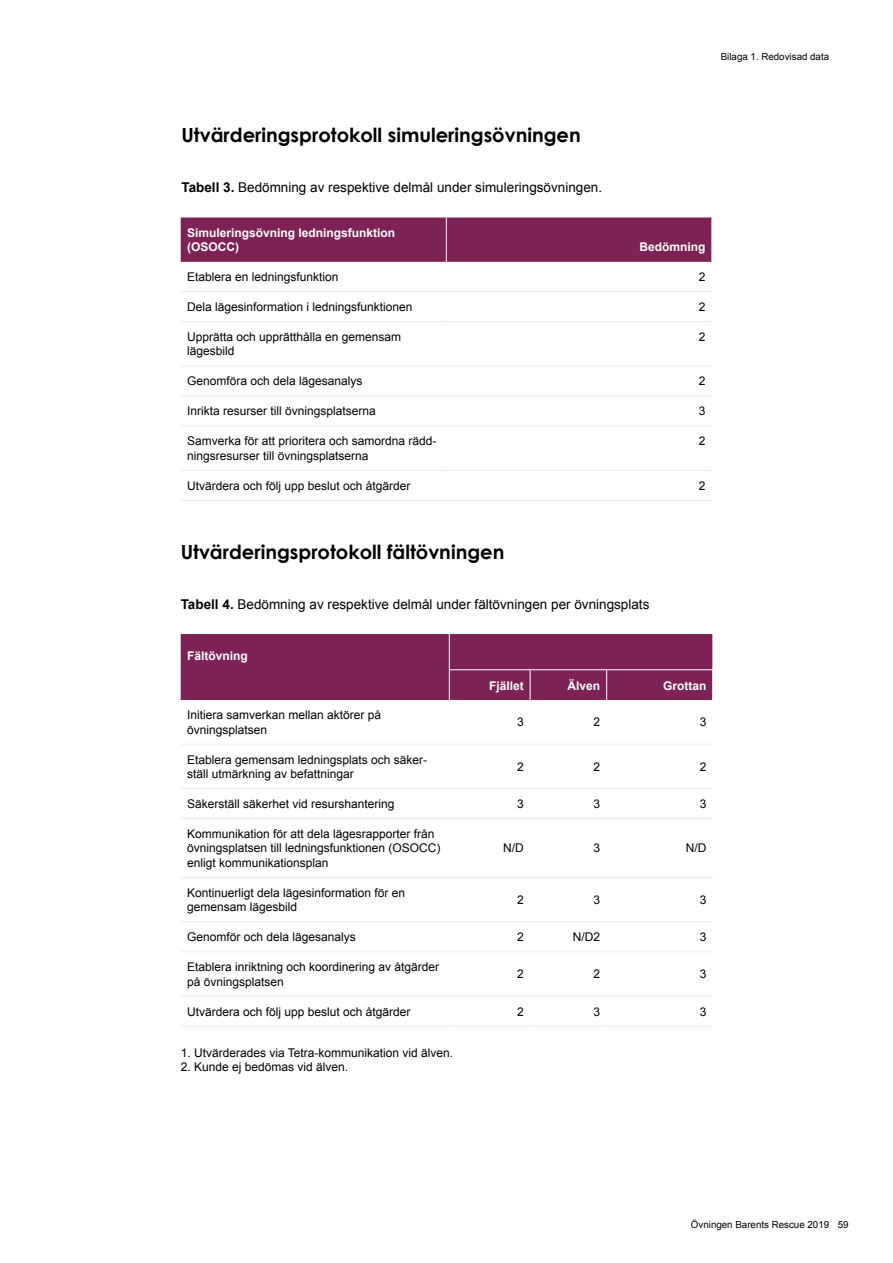
<style>
.page{position:relative;width:893px;height:1263px;background:#fff}
.page>*{position:absolute;margin:0;border:0;box-sizing:border-box;transform-origin:0 0}
.Underrubrik_H3{font:700 19.5px "Century Gothic";color:#000}
.t1{font:13.5px "Arial";color:#000}
.Text_vänster_kolumn{font:12px/14.4px "Arial";color:#000}
.t2{font:700 12px/14.4px "Arial";color:#fff}
.t3{font:9.75px "Arial";color:#000}
.s1{font-weight:700}
</style>
<div class="page">
<div style="left:181px;top:217px;width:530px;height:45px;background:#7d2254"></div>
<svg style="left:181px;top:365px;width:530px;height:61px"></svg>
<hr style="left:446px;top:217px;width:1px;height:45px;background:#fff">
<hr style="left:181px;top:291px;width:265px;height:1px;background:#ececec">
<hr style="left:446px;top:291px;width:266px;height:1px;background:#ececec">
<hr style="left:181px;top:321px;width:265px;height:1px;background:#ececec">
<hr style="left:446px;top:321px;width:266px;height:1px;background:#ececec">
<hr style="left:181px;top:366px;width:265px;height:1px;background:#ececec">
<hr style="left:446px;top:366px;width:266px;height:1px;background:#ececec">
<hr style="left:181px;top:396px;width:265px;height:1px;background:#ececec">
<hr style="left:446px;top:396px;width:266px;height:1px;background:#ececec">
<hr style="left:181px;top:426px;width:265px;height:1px;background:#ececec">
<hr style="left:446px;top:426px;width:266px;height:1px;background:#ececec">
<hr style="left:181px;top:470px;width:265px;height:1px;background:#ececec">
<hr style="left:446px;top:470px;width:266px;height:1px;background:#ececec">
<hr style="left:181px;top:500px;width:265px;height:1px;background:#ececec">
<hr style="left:446px;top:500px;width:266px;height:1px;background:#ececec">
<div style="left:181px;top:634px;width:531px;height:66px;background:#7d2254"></div>
<hr style="left:449px;top:634px;width:1px;height:36px;background:#fff">
<hr style="left:449px;top:670px;width:1px;height:30px;background:#fff">
<hr style="left:530px;top:670px;width:1px;height:30px;background:#fff">
<hr style="left:606px;top:670px;width:1px;height:30px;background:#fff">
<hr style="left:181px;top:744px;width:268px;height:1px;background:#ececec">
<hr style="left:449px;top:744px;width:81px;height:1px;background:#ececec">
<hr style="left:530px;top:744px;width:77px;height:1px;background:#ececec">
<hr style="left:607px;top:744px;width:106px;height:1px;background:#ececec">
<hr style="left:181px;top:788px;width:268px;height:1px;background:#ececec">
<hr style="left:449px;top:788px;width:81px;height:1px;background:#ececec">
<hr style="left:530px;top:788px;width:77px;height:1px;background:#ececec">
<hr style="left:607px;top:788px;width:106px;height:1px;background:#ececec">
<hr style="left:181px;top:818px;width:268px;height:1px;background:#ececec">
<hr style="left:449px;top:818px;width:81px;height:1px;background:#ececec">
<hr style="left:530px;top:818px;width:77px;height:1px;background:#ececec">
<hr style="left:607px;top:818px;width:106px;height:1px;background:#ececec">
<hr style="left:181px;top:877px;width:268px;height:1px;background:#ececec">
<hr style="left:449px;top:877px;width:81px;height:1px;background:#ececec">
<hr style="left:530px;top:877px;width:77px;height:1px;background:#ececec">
<hr style="left:607px;top:877px;width:106px;height:1px;background:#ececec">
<hr style="left:181px;top:921px;width:268px;height:1px;background:#ececec">
<hr style="left:449px;top:921px;width:81px;height:1px;background:#ececec">
<hr style="left:530px;top:921px;width:77px;height:1px;background:#ececec">
<hr style="left:607px;top:921px;width:106px;height:1px;background:#ececec">
<hr style="left:181px;top:951px;width:268px;height:1px;background:#ececec">
<hr style="left:449px;top:951px;width:81px;height:1px;background:#ececec">
<hr style="left:530px;top:951px;width:77px;height:1px;background:#ececec">
<hr style="left:607px;top:951px;width:106px;height:1px;background:#ececec">
<hr style="left:181px;top:996px;width:268px;height:1px;background:#ececec">
<hr style="left:449px;top:996px;width:81px;height:1px;background:#ececec">
<hr style="left:530px;top:996px;width:77px;height:1px;background:#ececec">
<hr style="left:607px;top:996px;width:106px;height:1px;background:#ececec">
<hr style="left:181px;top:1026px;width:268px;height:1px;background:#ececec">
<hr style="left:449px;top:1026px;width:81px;height:1px;background:#ececec">
<hr style="left:530px;top:1026px;width:77px;height:1px;background:#ececec">
<hr style="left:607px;top:1026px;width:106px;height:1px;background:#ececec">
<hr style="left:449px;top:669px;width:270px;height:1px;background:#fff">
<p class="t3" style="left:721px;top:50px;width:110px">Bilaga 1. Redovisad data</p>
<h3 class="Underrubrik_H3" style="left:181px;top:123px;width:401px">Utvärderingsprotokoll simuleringsövningen</h3>
<p class="t1" style="left:181px;top:179px;width:422px"><span class="s1">Tabell 3.</span> Bedömning av respektive delmål under simuleringsövningen.</p>
<p class="t2" style="left:187px;top:226px;width:210px">Simuleringsövning ledningsfunktion (OSOCC)</p>
<p class="t2" style="left:639px;top:240px;width:67px">Bedömning</p>
<p class="Text_vänster_kolumn" style="left:187px;top:270px;width:153px">Etablera en ledningsfunktion</p>
<p class="Text_vänster_kolumn" style="left:699px;top:270px;width:8px">2</p>
<p class="Text_vänster_kolumn" style="left:187px;top:300px;width:227px">Dela lägesinformation i ledningsfunktionen</p>
<p class="Text_vänster_kolumn" style="left:699px;top:300px;width:8px">2</p>
<p class="Text_vänster_kolumn" style="left:187px;top:330px;width:216px">Upprätta och upprätthålla en gemensam lägesbild</p>
<p class="Text_vänster_kolumn" style="left:699px;top:330px;width:8px">2</p>
<p class="Text_vänster_kolumn" style="left:187px;top:374px;width:177px">Genomföra och dela lägesanalys</p>
<p class="Text_vänster_kolumn" style="left:699px;top:374px;width:8px">2</p>
<p class="Text_vänster_kolumn" style="left:187px;top:404px;width:190px">Inrikta resurser till övningsplatserna</p>
<p class="Text_vänster_kolumn" style="left:699px;top:404px;width:8px">3</p>
<p class="Text_vänster_kolumn" style="left:187px;top:434px;width:251px">Samverka för att prioritera och samordna rädd&shy;ningsresurser till övningsplatserna</p>
<p class="Text_vänster_kolumn" style="left:699px;top:434px;width:8px">2</p>
<p class="Text_vänster_kolumn" style="left:187px;top:478px;width:225px">Utvärdera och följ upp beslut och åtgärder</p>
<p class="Text_vänster_kolumn" style="left:699px;top:478px;width:8px">2</p>
<h3 class="Underrubrik_H3" style="left:181px;top:539px;width:325px">Utvärderingsprotokoll fältövningen</h3>
<p class="t1" style="left:181px;top:595px;width:470px"><span class="s1">Tabell 4.</span> Bedömning av respektive delmål under fältövningen per övningsplats</p>
<p class="t2" style="left:187px;top:648px;width:62px">Fältövning</p>
<p class="t2" style="left:489px;top:678px;width:36px">Fjället</p>
<p class="t2" style="left:568px;top:678px;width:34px">Älven</p>
<p class="t2" style="left:663px;top:678px;width:45px">Grottan</p>
<p class="Text_vänster_kolumn" style="left:187px;top:708px;width:196px">Initiera samverkan mellan aktörer på övningsplatsen</p>
<p class="Text_vänster_kolumn" style="left:517px;top:715px;width:8px">3</p>
<p class="Text_vänster_kolumn" style="left:594px;top:715px;width:8px">2</p>
<p class="Text_vänster_kolumn" style="left:700px;top:715px;width:8px">3</p>
<p class="Text_vänster_kolumn" style="left:187px;top:752px;width:242px">Etablera gemensam ledningsplats och säker&shy;ställ utmärkning av befattningar</p>
<p class="Text_vänster_kolumn" style="left:517px;top:759px;width:8px">2</p>
<p class="Text_vänster_kolumn" style="left:594px;top:759px;width:8px">2</p>
<p class="Text_vänster_kolumn" style="left:700px;top:759px;width:8px">2</p>
<p class="Text_vänster_kolumn" style="left:187px;top:797px;width:209px">Säkerställ säkerhet vid resurshantering</p>
<p class="Text_vänster_kolumn" style="left:517px;top:797px;width:8px">3</p>
<p class="Text_vänster_kolumn" style="left:594px;top:797px;width:8px">3</p>
<p class="Text_vänster_kolumn" style="left:700px;top:797px;width:8px">3</p>
<p class="Text_vänster_kolumn" style="left:187px;top:827px;width:255px">Kommunikation för att dela lägesrapporter från övningsplatsen till ledningsfunktionen (OSOCC) enligt kommunikationsplan</p>
<p class="Text_vänster_kolumn" style="left:503px;top:841px;width:22px">N/D</p>
<p class="Text_vänster_kolumn" style="left:594px;top:841px;width:8px">3</p>
<p class="Text_vänster_kolumn" style="left:686px;top:841px;width:22px">N/D</p>
<p class="Text_vänster_kolumn" style="left:187px;top:885px;width:220px">Kontinuerligt dela lägesinformation för en gemensam lägesbild</p>
<p class="Text_vänster_kolumn" style="left:517px;top:893px;width:8px">2</p>
<p class="Text_vänster_kolumn" style="left:594px;top:893px;width:8px">3</p>
<p class="Text_vänster_kolumn" style="left:700px;top:893px;width:8px">3</p>
<p class="Text_vänster_kolumn" style="left:187px;top:930px;width:170px">Genomför och dela lägesanalys</p>
<p class="Text_vänster_kolumn" style="left:517px;top:930px;width:8px">2</p>
<p class="Text_vänster_kolumn" style="left:573px;top:930px;width:29px">N/D2</p>
<p class="Text_vänster_kolumn" style="left:700px;top:930px;width:8px">3</p>
<p class="Text_vänster_kolumn" style="left:187px;top:960px;width:254px">Etablera inriktning och koordinering av åtgärder på övningsplatsen</p>
<p class="Text_vänster_kolumn" style="left:517px;top:967px;width:8px">2</p>
<p class="Text_vänster_kolumn" style="left:594px;top:967px;width:8px">2</p>
<p class="Text_vänster_kolumn" style="left:700px;top:967px;width:8px">3</p>
<p class="Text_vänster_kolumn" style="left:187px;top:1004px;width:225px">Utvärdera och följ upp beslut och åtgärder</p>
<p class="Text_vänster_kolumn" style="left:517px;top:1004px;width:8px">2</p>
<p class="Text_vänster_kolumn" style="left:594px;top:1004px;width:8px">3</p>
<p class="Text_vänster_kolumn" style="left:700px;top:1004px;width:8px">3</p>
<p class="Text_vänster_kolumn" style="left:181px;top:1046px;width:274px">1. Utvärderades via Tetra-kommunikation vid älven.</p>
<p class="Text_vänster_kolumn" style="left:181px;top:1060px;width:169px">2. Kunde ej bedömas vid älven.</p>
<p class="t3" style="left:691px;top:1218px;width:159px">Övningen Barents Rescue 2019 59</p>
</div>
